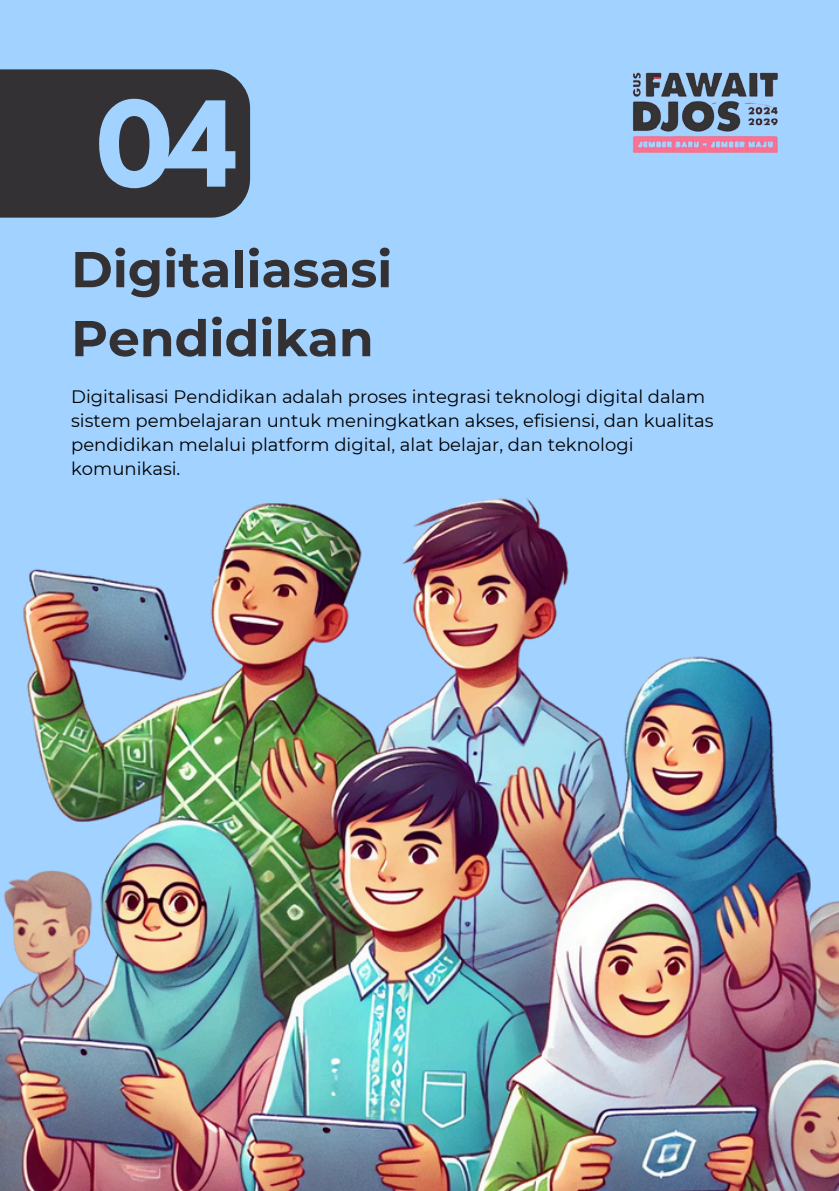
<style>
.page{position:relative;width:839px;height:1191px;background:#fff}
.page>*{position:absolute;margin:0;border:0;box-sizing:border-box;transform-origin:0 0}
.t1{font:700 104.6px "League Spartan";color:#a2d2ff}
.t2{font:700 50.4px/69px "Montserrat";color:#333134}
.t3{font:18px/24px "Montserrat";color:#000}
</style>
<div class="page">
<div style="left:0;top:0;width:838px;height:1191px;background:#a2d2ff"></div>
<img style="left:632px;top:72px;width:146px;height:81px">
<div style="left:0;top:69px;width:250px;height:149px;background:#333134"></div>
<img style="left:0;top:498px;width:838px;height:693px">
<h1 class="t1" style="left:96px;top:93px;width:142px">04</h1>
<p class="t2" style="left:71px;top:235px;width:322px">Digitaliasasi<br>Pendidikan</p>
<p class="t3" style="left:71px;top:384px;width:644px">Digitalisasi Pendidikan adalah proses integrasi teknologi digital dalam sistem pembelajaran untuk meningkatkan akses, efisiensi, dan kualitas pendidikan melalui platform digital, alat belajar, dan teknologi komunikasi.</p>
</div>
